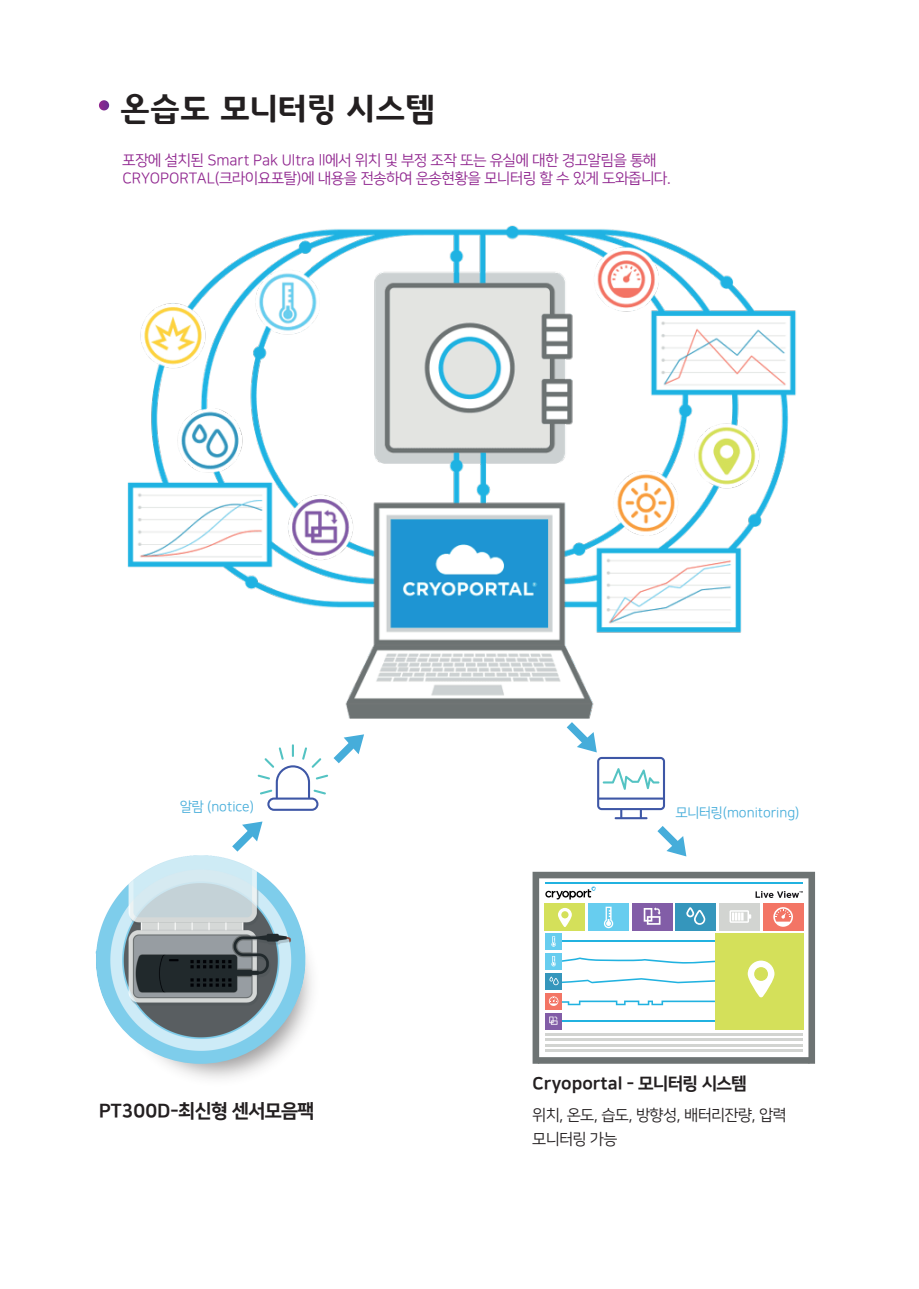
<style>
.page{position:relative;width:919px;height:1289px;background:#fff}
.page>*{position:absolute;margin:0;border:0;box-sizing:border-box;transform-origin:0 0}
.t1{font:32.25px "Godo B";color:#231f20}
.t2{font:19.05px "Nanum Square OTF ac EB";color:#231f20}
.t3{font:17.25px "Nanum Square OTF ac EB";color:#231f20}
.t4{font:15.6px/24.6px "Nanum Square OTF ac R";color:#231f20}
.t5{font:15px/18px "Nanum Square OTF ac R";color:#90268f}
.t6{font:13.65px "Nanum Square OTF ac R";color:#46adda}
</style>
<div class="page">
<svg style="left:99px;top:100px;width:10px;height:10px"></svg>
<img style="left:95px;top:851px;width:217px;height:228px">
<img style="left:96px;top:853px;width:209px;height:210px;border-radius:105px">
<svg style="left:532px;top:871px;width:283px;height:192px"></svg>
<svg style="left:533px;top:1057px;width:281px;height:6px;background:#707676"></svg>
<img style="left:128px;top:226px;width:668px;height:492px">
<svg style="left:257px;top:734px;width:107px;height:76px"></svg>
<svg style="left:232px;top:821px;width:30px;height:30px"></svg>
<svg style="left:657px;top:826px;width:29px;height:30px"></svg>
<svg style="left:566px;top:722px;width:99px;height:97px"></svg>
<h1 class="t1" style="left:120px;top:89px;width:317px">온습도 모니터링 시스템</h1>
<p class="t5" style="left:122px;top:152px;width:550px">포장에 설치된 Smart Pak Ultra ll에서 위치 및 부정 조작 또는 유실에 대한 경고알림을 통해<br>CRYOPORTAL(크라이요포탈)에 내용을 전송하여 운송현황을 모니터링 할 수 있게 도와줍니다.</p>
<p class="t6" style="left:180px;top:799px;width:75px">알람 (notice)</p>
<p class="t2" style="left:99px;top:1100px;width:217px">PT300D-최신형 센서모음팩</p>
<p class="t6" style="left:675px;top:805px;width:125px">모니터링(monitoring)</p>
<p class="t3" style="left:532px;top:1074px;width:215px">Cryoportal - 모니터링 시스템</p>
<p class="t4" style="left:532px;top:1102px;width:255px">위치, 온도, 습도, 방향성, 배터리잔량, 압력 모니터링 가능</p>
</div>
